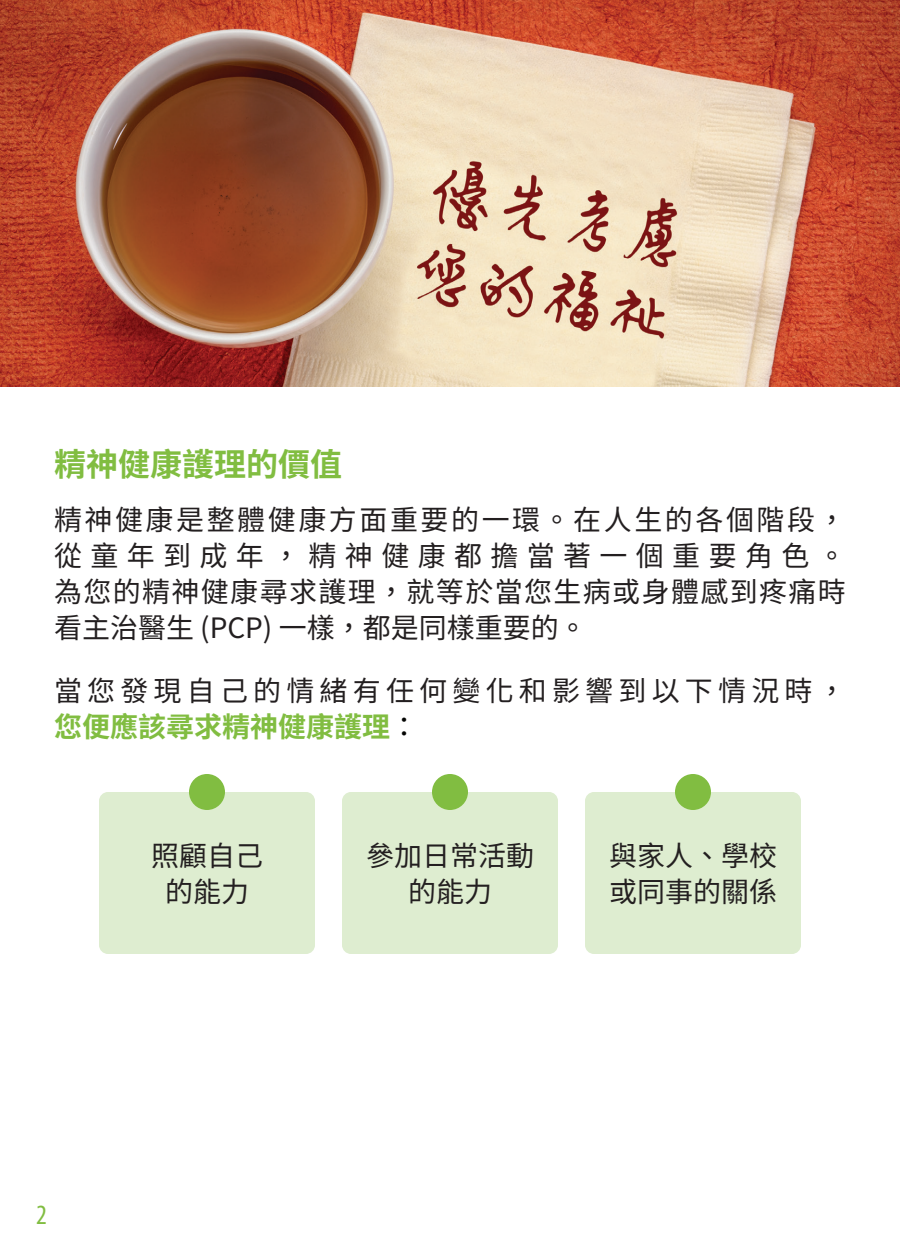
<style>
.page{position:relative;width:900px;height:1260px;background:#fff}
.page>*{position:absolute;margin:0;border:0;box-sizing:border-box;transform-origin:0 0}
.t1{font:700 32px "Source Han Sans TC";color:#81bd41}
.t2{font:28px/36px "Source Han Sans TC";letter-spacing:.05em;color:#231f20;text-align:justify}
.t3{font:28px/36px "Source Han Sans TC";letter-spacing:.185em;color:#231f20}
.t4{font:28px/36px "Source Han Sans TC";color:#231f20;text-align:center}
.t5{font:condensed 28px "Myriad Pro";color:#81bd41}
.s1{font-weight:700;color:#81bd41}
.s2{color:#040503}
</style>
<div class="page">
<img style="left:0;top:0;width:900px;height:387px">
<div style="left:585px;top:792px;width:216px;height:162px;background:#deedd0;border-radius:9px"></div>
<div style="left:342px;top:792px;width:216px;height:162px;background:#deedd0;border-radius:9px"></div>
<div style="left:99px;top:792px;width:216px;height:162px;background:#deedd0;border-radius:9px"></div>
<div style="left:189px;top:774px;width:36px;height:36px;background:#81bd41;border-radius:50%"></div>
<div style="left:432px;top:774px;width:36px;height:36px;background:#81bd41;border-radius:50%"></div>
<div style="left:675px;top:774px;width:36px;height:36px;background:#81bd41;border-radius:50%"></div>
<p class="t1" style="left:54px;top:446px;width:289px">精神健康護理的價值</p>
<p class="t2" style="left:54px;top:502px;width:793px">精神健康是整體健康方面重要的一環。在人生的各個階段，從童年到成年，精神健康都擔當著一個重要角色。為您的精神健康尋求護理，就等於當您生病或身體感到疼痛時看主治醫生 (PCP) 一樣，都是同樣重要的。</p>
<p class="t3" style="left:54px;top:673px;width:793px">當您發現自己的情緒有任何變化和影響到以下情況時，<span class="s1">您便應該尋求精神健康護理</span><span class="s2">：</span></p>
<p class="t2" style="left:151px;top:838px;width:113px;text-align:center">照顧自己的能力</p>
<p class="t4" style="left:366px;top:838px;width:169px">參加日常活動的能力</p>
<p class="t4" style="left:609px;top:838px;width:169px;text-align:left">與家人、學校或同事的關係</p>
<p class="t5" style="left:36px;top:1198px;width:12px">2</p>
</div>
